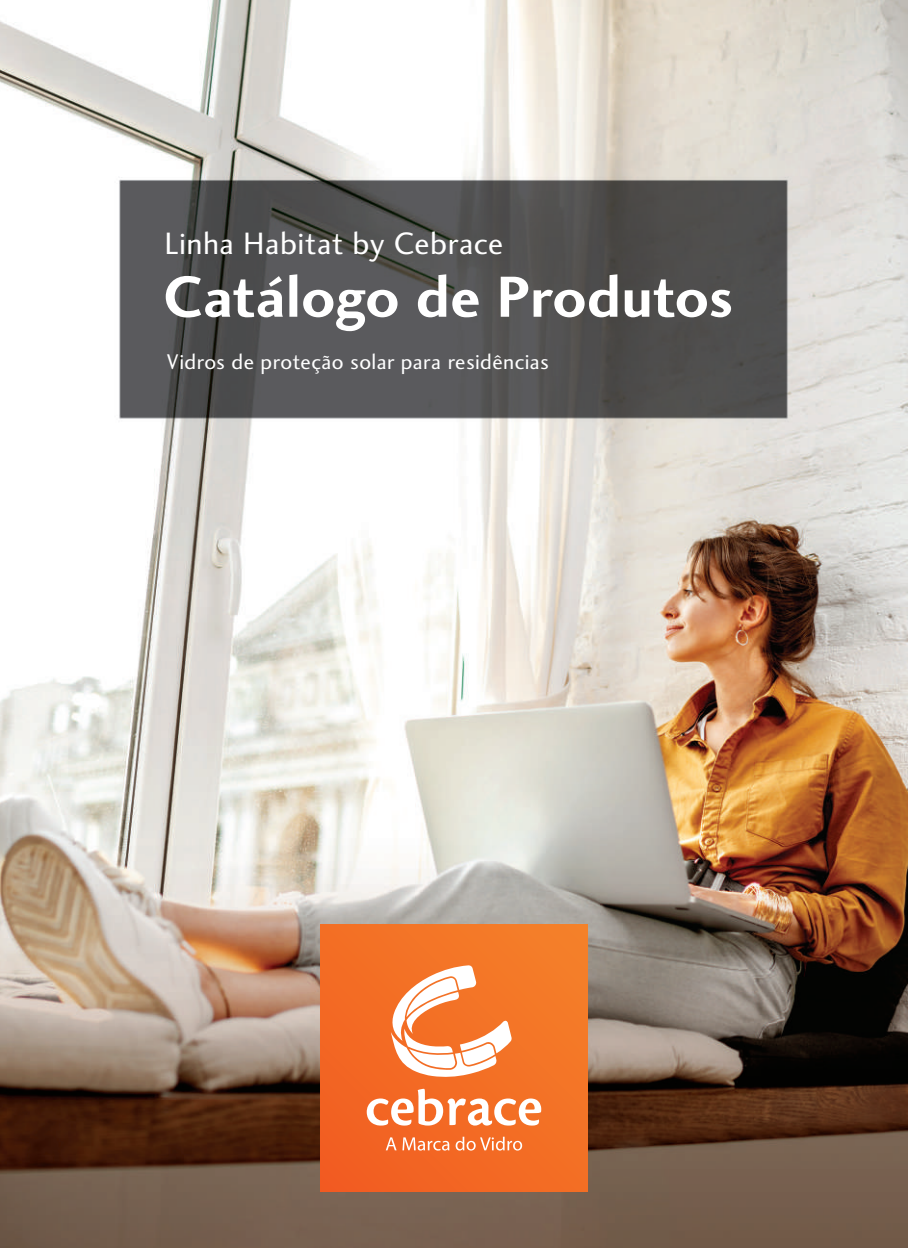
<style>
.page{position:relative;width:908px;height:1248px;background:#fff}
.page>*{position:absolute;margin:0;border:0;box-sizing:border-box;transform-origin:0 0}
.t1{font:700 60px "Charlotte Sans Std";letter-spacing:.005em;color:#fff}
.t2{font:32px "Charlotte Sans Std";letter-spacing:.015em;color:#fff}
.t3{font:22px "Charlotte Sans Std";letter-spacing:.02em;color:#fff}
</style>
<div class="page">
<img style="left:0;top:0;width:907px;height:1247px">
<div style="left:320px;top:924px;width:267px;height:267px;background:linear-gradient(to right,#f26423,#f47828)"></div>
<svg style="left:366px;top:1088px;width:175px;height:37px"></svg>
<svg style="left:385px;top:1137px;width:11px;height:13px"></svg>
<svg style="left:402px;top:1137px;width:47px;height:13px"></svg>
<svg style="left:455px;top:1136px;width:67px;height:14px"></svg>
<svg style="left:390px;top:965px;width:121px;height:112px"></svg>
<h2 class="t2" style="left:164px;top:225px;width:340px">Linha Habitat by Cebrace</h2>
<h1 class="t1" style="left:163px;top:262px;width:571px">Catálogo de Produtos</h1>
<p class="t3" style="left:166px;top:349px;width:384px">Vidros de proteção solar para residências</p>
</div>
